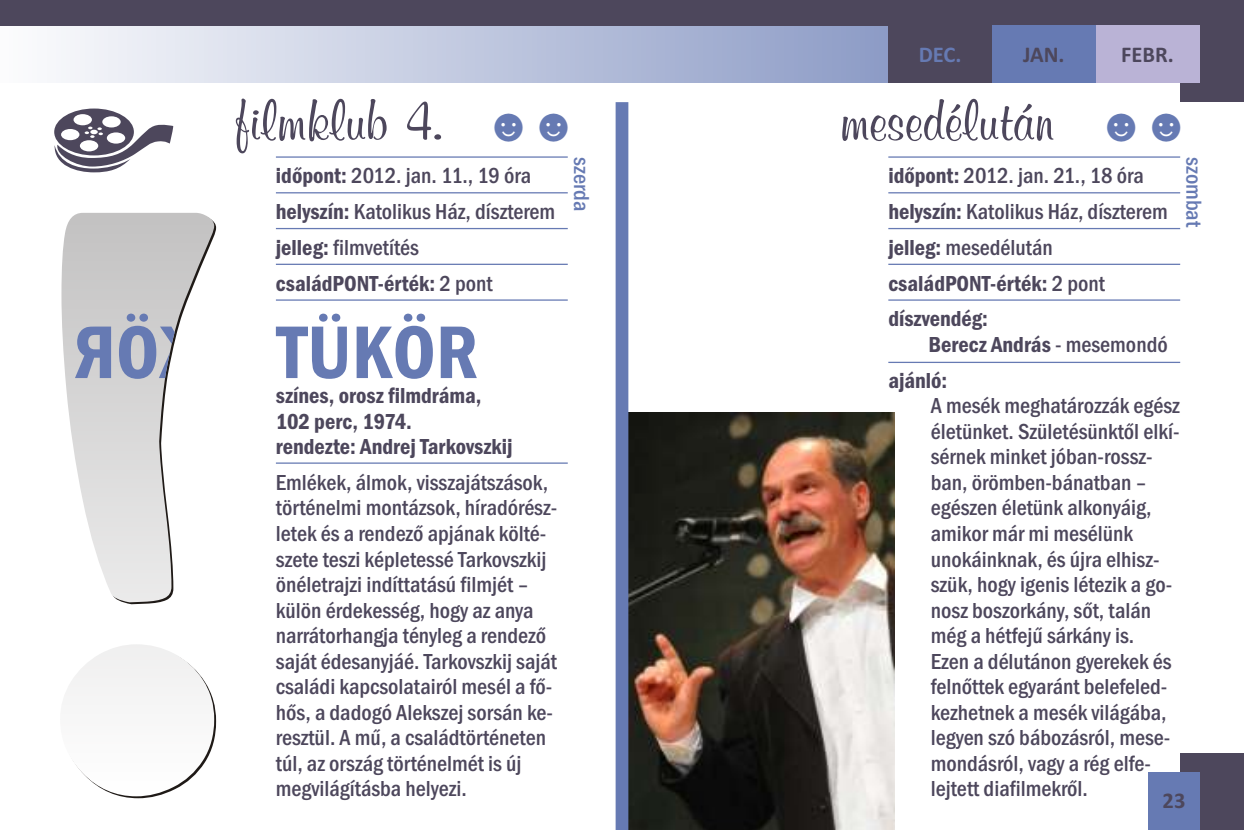
<style>
.page{position:relative;width:1244px;height:830px;background:#fff}
.page>*{position:absolute;margin:0;border:0;box-sizing:border-box;transform-origin:0 0}
.t1{font:600 condensed 77.17px "Franklin Gothic";color:#667ab3}
.t2{font:63px "H Mural Script";color:#4d475c}
.t3{font:500 condensed 45px "Franklin Gothic";color:#667ab3}
.t4{font:500 condensed 22.5px/25.4px "Franklin Gothic";color:#4d475c}
.t5{font:600 condensed 22.5px/25.4px "Franklin Gothic";color:#4d475c}
.t6{font:500 condensed 22.5px "Franklin Gothic";color:#667ab3}
.t7{font:700 22.5px "Calibri";color:#4d475c}
.t8{font:700 22.5px "Calibri";color:#667ab3}
.s1{font-weight:600}
.s2{font-weight:500}
</style>
<div class="page">
<svg style="left:61px;top:213px;width:153px;height:583px"></svg>
<img style="left:628px;top:412px;width:266px;height:417px">
<div style="left:615px;top:102px;width:13px;height:727px;background:#667ab3"></div>
<div style="left:1180px;top:753px;width:64px;height:76px;background:#4d475c"></div>
<div style="left:1148px;top:772px;width:51px;height:57px;background:#667ab3"></div>
<div style="left:1180px;top:0;width:64px;height:102px;background:#4d475c"></div>
<div style="left:0;top:0;width:888px;height:83px;background:linear-gradient(to right,#fcfdfd,#8d9bc6)"></div>
<div style="left:0;top:0;width:1244px;height:26px;background:#4d475c"></div>
<hr style="left:276px;top:156px;width:292px;height:2px;background:#667ab3">
<hr style="left:276px;top:192px;width:292px;height:1px;background:#667ab3">
<hr style="left:276px;top:228px;width:292px;height:1px;background:#667ab3">
<hr style="left:276px;top:263px;width:292px;height:2px;background:#667ab3">
<hr style="left:276px;top:299px;width:292px;height:1px;background:#667ab3">
<hr style="left:888px;top:156px;width:292px;height:2px;background:#667ab3">
<hr style="left:888px;top:192px;width:292px;height:1px;background:#667ab3">
<hr style="left:888px;top:228px;width:292px;height:1px;background:#667ab3">
<hr style="left:888px;top:263px;width:292px;height:2px;background:#667ab3">
<hr style="left:888px;top:299px;width:292px;height:1px;background:#667ab3">
<svg style="left:54px;top:108px;width:120px;height:64px"></svg>
<svg style="left:75px;top:313px;width:100px;height:65px;background:#a0a8c1"></svg>
<hr style="left:888px;top:361px;width:292px;height:2px;background:#667ab3">
<hr style="left:276px;top:462px;width:292px;height:1px;background:#667ab3">
<div style="left:888px;top:26px;width:104px;height:57px;background:#4d475c"></div>
<div style="left:992px;top:26px;width:103px;height:57px;background:#667ab3"></div>
<div style="left:1095px;top:26px;width:104px;height:57px;background:#bab3d6"></div>
<p class="t8" style="left:919px;top:45px;width:44px">DEC.</p>
<p class="t7" style="left:1023px;top:45px;width:43px">JAN.</p>
<p class="t7" style="left:1121px;top:45px;width:54px">FEBR.</p>
<h2 class="t2" style="left:234px;top:92px;width:210px">filmklub 4.</h2>
<h2 class="t2" style="left:839px;top:92px;width:216px">mesedélután</h2>
<h3 class="t3" style="left:486px;top:107px;width:91px">☻☻</h3>
<h3 class="t3" style="left:1098px;top:107px;width:91px">☻☻</h3>
<p class="t4" style="left:276px;top:160px;width:281px;line-height:35.8px"><span class="s1">időpont:</span> 2012. jan. 11., 19 óra <span class="s1">helyszín:</span> Katolikus Ház, díszterem <span class="s1">jelleg:</span> filmvetítés <span class="s1">családPONT-érték:</span> 2 pont</p>
<h1 class="t1" style="left:277px;top:324px;width:203px">TÜKÖR</h1>
<p class="t5" style="left:276px;top:384px;width:238px">színes, orosz filmdráma,<br>102 perc, 1974.<br>rendezte: Andrej Tarkovszkij</p>
<p class="t4" style="left:276px;top:471px;width:283px">Emlékek, álmok, visszajátszások, történelmi montázsok, híradórész&shy;letek és a rendező apjának költé&shy;szete teszi képletessé Tarkovszkij önéletrajzi indíttatású filmjét – külön érdekesség, hogy az anya narrátorhangja tényleg a rendező saját édesanyjáé. Tarkovszkij saját családi kapcsolatairól mesél a fő&shy;hős, a dadogó Alekszej sorsán ke&shy;resztül. A mű, a családtörténeten túl, az ország történelmét is új megvilágításba helyezi.</p>
<p class="t6" style="left:590px;top:157px;width:56px;rotate:90deg">szerda</p>
<p class="t6" style="left:1202px;top:157px;width:71px;rotate:90deg">szombat</p>
<p class="t4" style="left:888px;top:160px;width:281px;line-height:35.8px"><span class="s1">időpont:</span> 2012. jan. 21., 18 óra <span class="s1">helyszín:</span> Katolikus Ház, díszterem <span class="s1">jelleg:</span> mesedélután <span class="s1">családPONT-érték:</span> 2 pont <span class="s1">díszvendég:</span></p>
<p class="t5" style="left:888px;top:328px;width:281px;line-height:35.8px;text-indent:40px">Berecz András <span class="s2">- mesemondó </span>ajánló:</p>
<p class="t4" style="left:931px;top:394px;width:251px">A mesék meghatározzák egész életünket. Születésünktől elkí&shy;sérnek minket jóban-rossz&shy;ban, örömben-bánatban – egészen életünk alkonyáig, amikor már mi mesélünk unokáinknak, és újra elhisz&shy;szük, hogy igenis létezik a go&shy;nosz boszorkány, sőt, talán még a hétfejű sárkány is.<br>Ezen a délutánon gyerekek és felnőttek egyaránt belefeled&shy;kezhetnek a mesék világába, legyen szó bábozásról, mese&shy;mondásról, vagy a rég elfe&shy;lejtett diafilmekről.</p>
<p class="t7" style="left:1162px;top:791px;width:24px">23</p>
</div>
